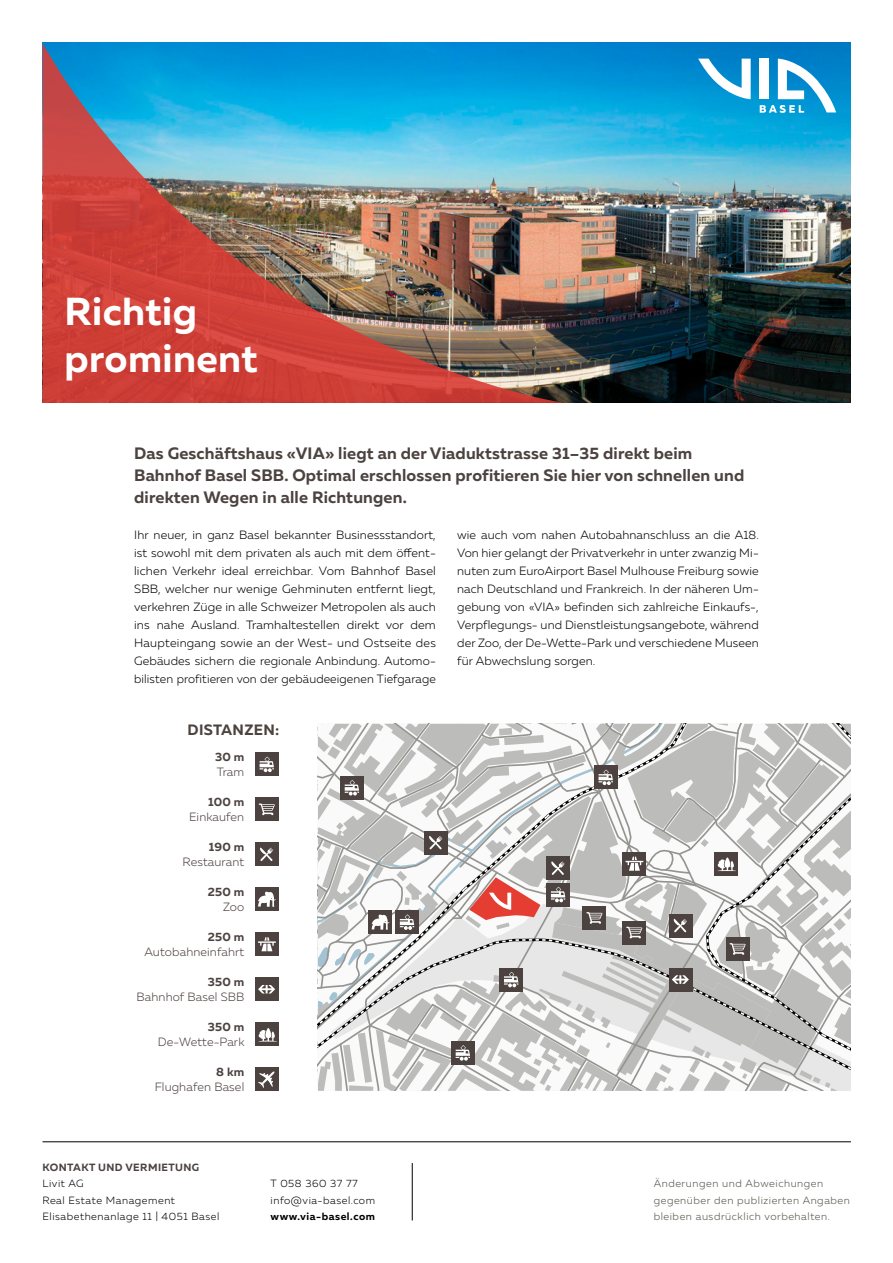
<style>
.page{position:relative;width:893px;height:1263px;background:#fff}
.page>*{position:absolute;margin:0;border:0;box-sizing:border-box;transform-origin:0 0}
.t1{font:700 39px/46.5px "Muller";letter-spacing:.01em;color:#fff}
.t2{font:700 16.5px/21.8px "Muller";letter-spacing:.01em;color:#4c4340}
.t3{font:700 15px "Muller";letter-spacing:.02em;color:#4c4340}
.t4{font:300 12px/18px "Muller";letter-spacing:.01em;color:#000;text-align:justify}
.t5{font:300 12px "Muller";letter-spacing:.01em;color:#4c4340}
.t6{font:700 12px "Muller";letter-spacing:.01em;color:#4c4340}
.t7{font:300 10.5px/16.5px "Muller";letter-spacing:.05em;color:#57544b}
.t8{font:300 10.5px/16.5px "Muller";letter-spacing:.05em;color:#000}
.t9{font:700 10.5px "Muller";letter-spacing:.04em;color:#4c4340}
.t10{font:700 10.5px "Muller";letter-spacing:.05em;color:#000}
</style>
<div class="page">
<hr style="left:43px;top:1141px;width:808px;height:1px;background:#000">
<hr style="left:412px;top:1163px;width:1px;height:57px;background:#000">
<img style="left:563px;top:43px;width:287px;height:360px">
<img style="left:43px;top:43px;width:520px;height:360px">
<svg style="left:698px;top:59px;width:53px;height:40px"></svg>
<svg style="left:760px;top:59px;width:76px;height:54px"></svg>
<div style="left:255px;top:798px;width:23px;height:23px;background:#4c4340"></div>
<svg style="left:259px;top:803px;width:16px;height:12px"></svg>
<div style="left:255px;top:932px;width:23px;height:24px;background:#4c4340"></div>
<svg style="left:258px;top:937px;width:18px;height:14px"></svg>
<div style="left:255px;top:753px;width:23px;height:23px;background:#4c4340"></div>
<svg style="left:260px;top:757px;width:14px;height:15px"></svg>
<div style="left:255px;top:1022px;width:23px;height:24px;background:#4c4340"></div>
<svg style="left:258px;top:1028px;width:17px;height:13px"></svg>
<div style="left:255px;top:977px;width:23px;height:24px;background:#4c4340"></div>
<svg style="left:258px;top:985px;width:17px;height:8px"></svg>
<div style="left:255px;top:887px;width:23px;height:24px;background:#4c4340"></div>
<svg style="left:258px;top:891px;width:18px;height:16px"></svg>
<div style="left:255px;top:1067px;width:23px;height:24px;background:#4c4340"></div>
<svg style="left:258px;top:1071px;width:17px;height:17px"></svg>
<div style="left:255px;top:843px;width:23px;height:23px;background:#4c4340"></div>
<svg style="left:260px;top:847px;width:13px;height:14px"></svg>
<svg style="left:318px;top:724px;width:533px;height:367px"></svg>
<h1 class="t1" style="left:65px;top:288px;width:195px">Richtig prominent</h1>
<h2 class="t2" style="left:134px;top:442px;width:612px">Das Geschäftshaus «VIA» liegt an der Viaduktstrasse 31–35 direkt beim<br>Bahnhof Basel SBB. Optimal erschlossen profitieren Sie hier von schnellen und direkten Wegen in alle Richtungen.</h2>
<p class="t4" style="left:134px;top:525px;width:303px">Ihr neuer, in ganz Basel bekannter Businessstandort, ist sowohl mit dem privaten als auch mit dem öffent&shy;lichen Verkehr ideal erreichbar. Vom Bahnhof Basel SBB, welcher nur wenige Gehminuten entfernt liegt, verkehren Züge in alle Schweizer Metropolen als auch ins nahe Ausland. Tramhaltestellen direkt vor dem Haupteingang sowie an der West- und Ostseite des Gebäudes sichern die regionale Anbindung. Automo&shy;bilisten profitieren von der gebäudeeigenen Tiefgarage</p>
<p class="t4" style="left:457px;top:525px;width:303px">wie auch vom nahen Autobahnanschluss an die A18.<br>Von hier gelangt der Privatverkehr in unter zwanzig Mi&shy;nuten zum EuroAirport Basel Mulhouse Freiburg sowie nach Deutschland und Frankreich. In der näheren Um&shy;gebung von «VIA» befinden sich zahlreiche Einkaufs-, Verpflegungs- und Dienstleistungsangebote, während der Zoo, der De-Wette-Park und verschiedene Museen für Abwechslung sorgen.</p>
<p class="t3" style="left:188px;top:720px;width:93px">DISTANZEN:</p>
<p class="t6" style="left:215px;top:749px;width:31px">30 m</p>
<p class="t5" style="left:217px;top:764px;width:29px">Tram</p>
<p class="t6" style="left:208px;top:794px;width:38px">100 m</p>
<p class="t5" style="left:189px;top:809px;width:57px">Einkaufen</p>
<p class="t6" style="left:209px;top:839px;width:37px">190 m</p>
<p class="t5" style="left:183px;top:854px;width:63px">Restaurant</p>
<p class="t6" style="left:208px;top:884px;width:38px">250 m</p>
<p class="t5" style="left:223px;top:899px;width:23px">Zoo</p>
<p class="t6" style="left:208px;top:929px;width:38px">250 m</p>
<p class="t5" style="left:144px;top:944px;width:101px">Autobahneinfahrt</p>
<p class="t6" style="left:208px;top:974px;width:38px">350 m</p>
<p class="t5" style="left:137px;top:989px;width:109px">Bahnhof Basel SBB</p>
<p class="t6" style="left:208px;top:1019px;width:38px">350 m</p>
<p class="t5" style="left:158px;top:1034px;width:88px">De-Wette-Park</p>
<p class="t6" style="left:216px;top:1064px;width:29px">8 km</p>
<p class="t5" style="left:155px;top:1079px;width:91px">Flughafen Basel</p>
<p class="t9" style="left:43px;top:1161px;width:158px">KONTAKT UND VERMIETUNG</p>
<p class="t8" style="left:43px;top:1175px;width:178px">Livit AG<br>Real Estate Management<br>Elisabethenanlage 11 | 4051 Basel</p>
<p class="t8" style="left:271px;top:1175px;width:106px">T 058 360 37 77 info@via-basel.com</p>
<p class="t10" style="left:271px;top:1210px;width:106px">www.via-basel.com</p>
<p class="t7" style="left:654px;top:1175px;width:198px">Änderungen und Abweichungen gegenüber den publizierten Angaben bleiben ausdrücklich vorbehalten.</p>
</div>
